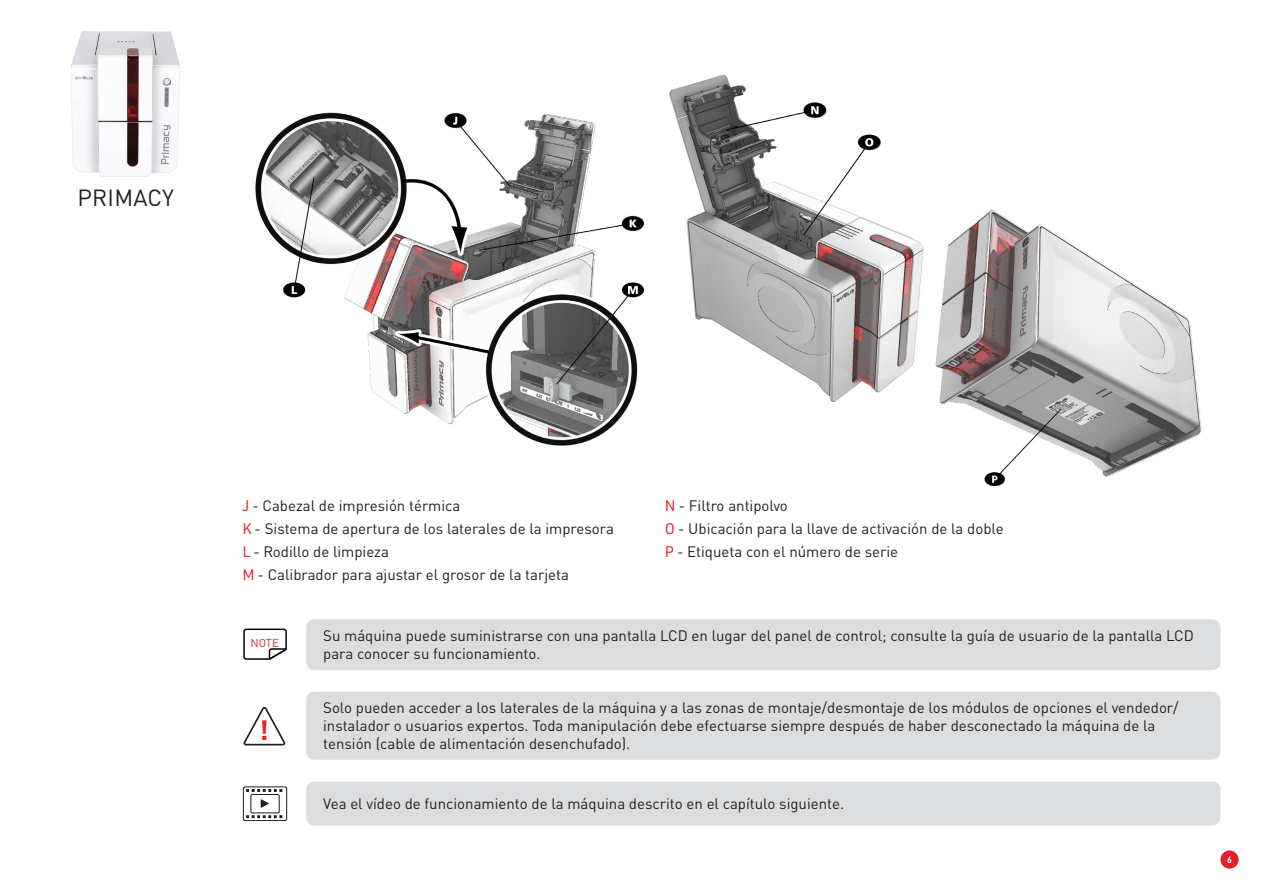
<style>
.page{position:relative;width:1263px;height:893px;background:#fff}
.page>*{position:absolute;margin:0;border:0;box-sizing:border-box;transform-origin:0 0}
.t1{font:700 27.6px "DINOT";color:#ee2228}
.t2{font:23.1px "DINOT";letter-spacing:.01em;color:#231f20}
.t3{font:15px/23.1px "DINOT";color:#231f20}
.t4{font:11.4px "DINOT";color:#e42027}
.t5{font:700 9px "DINOT";color:#fff}
.s1{font-family:"URWDIN";color:#e41f25}
</style>
<div class="page">
<img style="left:71px;top:31px;width:109px;height:146px">
<div style="left:1220px;top:850px;width:19px;height:19px;background:#e41f25;border-radius:50%"></div>
<img style="left:255px;top:112px;width:373px;height:334px">
<img style="left:628px;top:74px;width:276px;height:332px">
<img style="left:904px;top:210px;width:298px;height:276px">
<div style="left:306px;top:692px;width:914px;height:68px;background:#dcdddf;border-radius:9px"></div>
<div style="left:306px;top:782px;width:914px;height:43px;background:#dcdddf;border-radius:9px"></div>
<svg style="left:243px;top:707px;width:43px;height:39px"></svg>
<div style="left:243px;top:786px;width:44px;height:35px;border:1px solid #231f20;border-radius:2px"></div>
<svg style="left:260px;top:798px;width:9px;height:11px"></svg>
<svg style="left:246px;top:789px;width:36px;height:3px"></svg>
<svg style="left:246px;top:815px;width:36px;height:3px"></svg>
<div style="left:250px;top:794px;width:30px;height:19px;border:1px solid #231f20"></div>
<div style="left:306px;top:619px;width:914px;height:51px;background:#dcdddf;border-radius:9px"></div>
<svg style="left:243px;top:628px;width:44px;height:32px"></svg>
<h2 class="t2" style="left:77px;top:183px;width:98px">PRIMACY</h2>
<p class="t3" style="left:242px;top:493px;width:373px"><span class="s1">J</span> - Cabezal de impresión térmica<br><span class="s1">K</span> - Sistema de apertura de los laterales de la impresora <span class="s1">L</span> - Rodillo de limpieza<br><span class="s1">M</span> - Calibrador para ajustar el grosor de la tarjeta</p>
<p class="t3" style="left:665px;top:493px;width:340px"><span class="s1">N</span> - Filtro antipolvo<br><span class="s1">O</span> - Ubicación para la llave de activación de la doble<br><span class="s1">P</span> - Etiqueta con el número de serie</p>
<p class="t4" style="left:250px;top:635px;width:30px">NOTE</p>
<h1 class="t1" style="left:259px;top:712px;width:11px">!</h1>
<p class="t3" style="left:323px;top:627px;width:872px;line-height:18px">Su máquina puede suministrarse con una pantalla LCD en lugar del panel de control; consulte la guía de usuario de la pantalla LCD para conocer su funcionamiento.</p>
<p class="t3" style="left:323px;top:699px;width:857px;line-height:18px">Solo pueden acceder a los laterales de la máquina y a las zonas de montaje/desmontaje de los módulos de opciones el vendedor/ instalador o usuarios expertos. Toda manipulación debe efectuarse siempre después de haber desconectado la máquina de la tensión (cable de alimentación desenchufado).</p>
<p class="t3" style="left:323px;top:792px;width:522px">Vea el vídeo de funcionamiento de la máquina descrito en el capítulo siguiente.</p>
<p class="t5" style="left:1227px;top:854px;width:6px">6</p>
</div>
